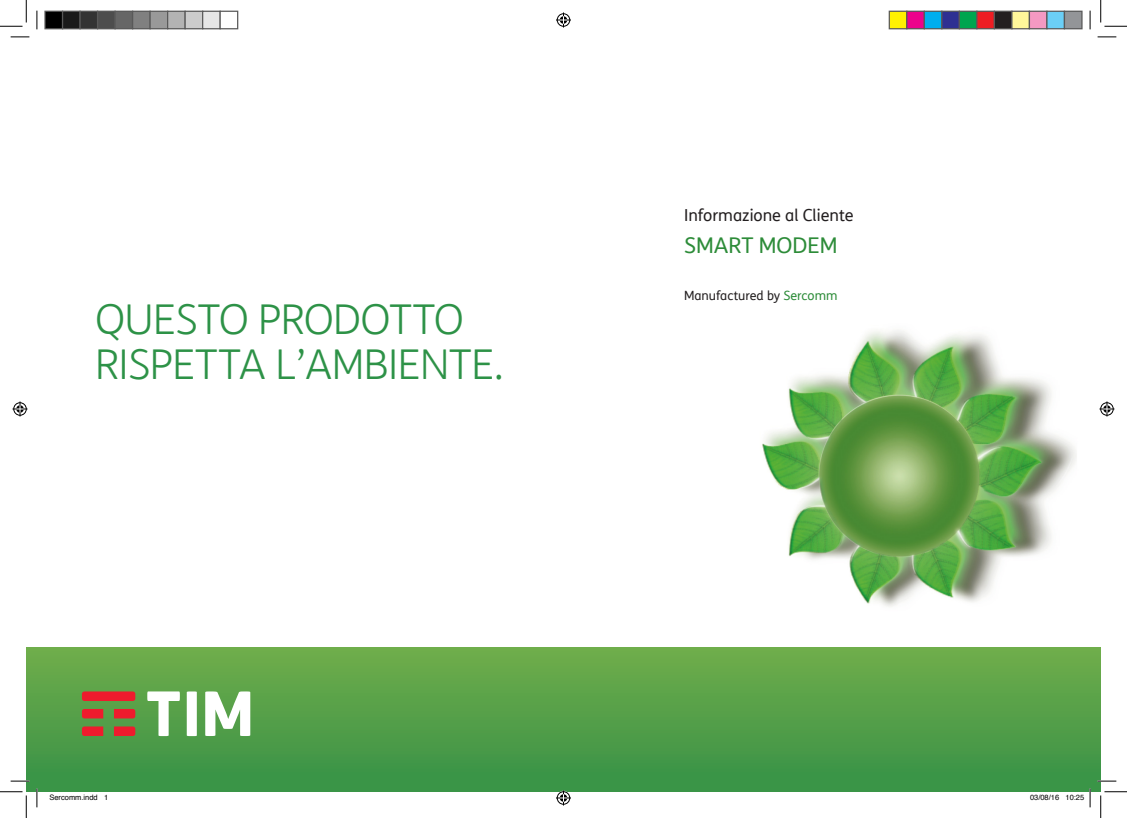
<style>
.page{position:relative;width:1127px;height:818px;background:#fff}
.page>*{position:absolute;margin:0;border:0;box-sizing:border-box;transform-origin:0 0}
.t1{font:300 40.25px "TIM Sans";color:#2d9247}
.t2{font:21.25px "TIM Sans";color:#2d8c39}
.t3{font:16.25px "TIM Sans";color:#231f20}
.t4{font:12.5px "TIM Sans";color:#231f20}
.t5{font:7.5px "Helvetica";color:#000}
.s1{color:#2d8c39}
</style>
<div class="page">
<div style="left:26px;top:648px;width:1074px;height:144px;background:linear-gradient(to bottom,#70ad4b,#379247)"></div>
<img style="left:762px;top:330px;width:315px;height:277px">
<div style="left:82px;top:691px;width:53px;height:10px;background:#ee1b2d;border-radius:2px"></div>
<svg style="left:82px;top:709px;width:21px;height:9px"></svg>
<svg style="left:114px;top:709px;width:21px;height:9px"></svg>
<svg style="left:82px;top:726px;width:21px;height:10px"></svg>
<svg style="left:114px;top:726px;width:21px;height:10px"></svg>
<svg style="left:205px;top:691px;width:45px;height:45px"></svg>
<svg style="left:147px;top:691px;width:33px;height:45px"></svg>
<svg style="left:187px;top:691px;width:10px;height:45px"></svg>
<svg style="left:11px;top:36px;width:18px;height:2px"></svg>
<svg style="left:1097px;top:36px;width:18px;height:2px"></svg>
<svg style="left:11px;top:780px;width:18px;height:2px"></svg>
<svg style="left:1097px;top:780px;width:18px;height:2px"></svg>
<svg style="left:36px;top:11px;width:2px;height:18px"></svg>
<svg style="left:36px;top:788px;width:2px;height:19px"></svg>
<svg style="left:1089px;top:11px;width:1px;height:18px"></svg>
<svg style="left:0;top:0;width:27px;height:27px"></svg>
<svg style="left:0;top:791px;width:27px;height:27px"></svg>
<svg style="left:1100px;top:0;width:26px;height:27px"></svg>
<svg style="left:1100px;top:791px;width:26px;height:27px"></svg>
<svg style="left:556px;top:13px;width:15px;height:15px"></svg>
<svg style="left:556px;top:790px;width:15px;height:15px"></svg>
<svg style="left:13px;top:401px;width:15px;height:15px"></svg>
<svg style="left:1099px;top:401px;width:15px;height:15px"></svg>
<div style="left:45px;top:11px;width:18px;height:18px;background:#000"></div>
<div style="left:44px;top:11px;width:19px;height:18px;border:1px solid #595959"></div>
<div style="left:63px;top:11px;width:17px;height:18px;background:#1a1a1a"></div>
<div style="left:62px;top:11px;width:19px;height:18px;border:1px solid #595959"></div>
<div style="left:80px;top:11px;width:18px;height:18px;background:#333"></div>
<div style="left:79px;top:11px;width:19px;height:18px;border:1px solid #595959"></div>
<div style="left:98px;top:11px;width:17px;height:18px;background:#4d4d4d"></div>
<div style="left:97px;top:11px;width:19px;height:18px;border:1px solid #595959"></div>
<div style="left:115px;top:11px;width:18px;height:18px;background:#666"></div>
<div style="left:114px;top:11px;width:19px;height:18px;border:1px solid #595959"></div>
<div style="left:133px;top:11px;width:17px;height:18px;background:#808080"></div>
<div style="left:132px;top:11px;width:19px;height:18px;border:1px solid #595959"></div>
<div style="left:150px;top:11px;width:18px;height:18px;background:#999"></div>
<div style="left:149px;top:11px;width:19px;height:18px;border:1px solid #595959"></div>
<div style="left:168px;top:11px;width:17px;height:18px;background:#b3b3b3"></div>
<div style="left:167px;top:11px;width:19px;height:18px;border:1px solid #595959"></div>
<div style="left:185px;top:11px;width:18px;height:18px;background:#ccc"></div>
<div style="left:184px;top:11px;width:19px;height:18px;border:1px solid #595959"></div>
<div style="left:203px;top:11px;width:17px;height:18px;background:#e6e6e6"></div>
<div style="left:202px;top:11px;width:19px;height:18px;border:1px solid #595959"></div>
<div style="left:219px;top:11px;width:19px;height:18px;border:1px solid #595959"></div>
<div style="left:889px;top:11px;width:17px;height:18px;background:#fff101"></div>
<div style="left:888px;top:11px;width:19px;height:18px;border:1px solid #595959"></div>
<div style="left:906px;top:11px;width:18px;height:18px;background:#ed028c"></div>
<div style="left:905px;top:11px;width:19px;height:18px;border:1px solid #595959"></div>
<div style="left:924px;top:11px;width:17px;height:18px;background:#00aeef"></div>
<div style="left:923px;top:11px;width:19px;height:18px;border:1px solid #595959"></div>
<div style="left:941px;top:11px;width:18px;height:18px;background:#2e3092"></div>
<div style="left:940px;top:11px;width:19px;height:18px;border:1px solid #595959"></div>
<div style="left:959px;top:11px;width:17px;height:18px;background:#00a54f"></div>
<div style="left:958px;top:11px;width:19px;height:18px;border:1px solid #595959"></div>
<div style="left:976px;top:11px;width:18px;height:18px;background:#ee1d23"></div>
<div style="left:975px;top:11px;width:19px;height:18px;border:1px solid #595959"></div>
<div style="left:994px;top:11px;width:17px;height:18px;background:#231f20"></div>
<div style="left:993px;top:11px;width:19px;height:18px;border:1px solid #595959"></div>
<div style="left:1011px;top:11px;width:18px;height:18px;background:#fff79a"></div>
<div style="left:1010px;top:11px;width:19px;height:18px;border:1px solid #595959"></div>
<div style="left:1029px;top:11px;width:17px;height:18px;background:#f499c2"></div>
<div style="left:1028px;top:11px;width:19px;height:18px;border:1px solid #595959"></div>
<div style="left:1046px;top:11px;width:18px;height:18px;background:#6bcff6"></div>
<div style="left:1045px;top:11px;width:19px;height:18px;border:1px solid #595959"></div>
<div style="left:1064px;top:11px;width:17px;height:18px;background:#939598"></div>
<div style="left:1063px;top:11px;width:19px;height:18px;border:1px solid #595959"></div>
<svg style="left:1065px;top:788px;width:25px;height:19px"></svg>
<p class="t3" style="left:684px;top:204px;width:171px">Informazione al Cliente</p>
<p class="t1" style="left:95px;top:293px;width:369px">QUESTO PRODOTTO</p>
<p class="t1" style="left:95px;top:338px;width:410px">RISPETTA L’AMBIENTE.</p>
<p class="t2" style="left:684px;top:231px;width:155px">SMART MODEM</p>
<p class="t4" style="left:684px;top:287px;width:155px">Manufactured by <span class="s1">Sercomm</span></p>
<p class="t5" style="left:49px;top:791px;width:60px">Sercomm.indd 1</p>
<p class="t5" style="left:1029px;top:791px;width:56px">03/08/16 10:25</p>
</div>
